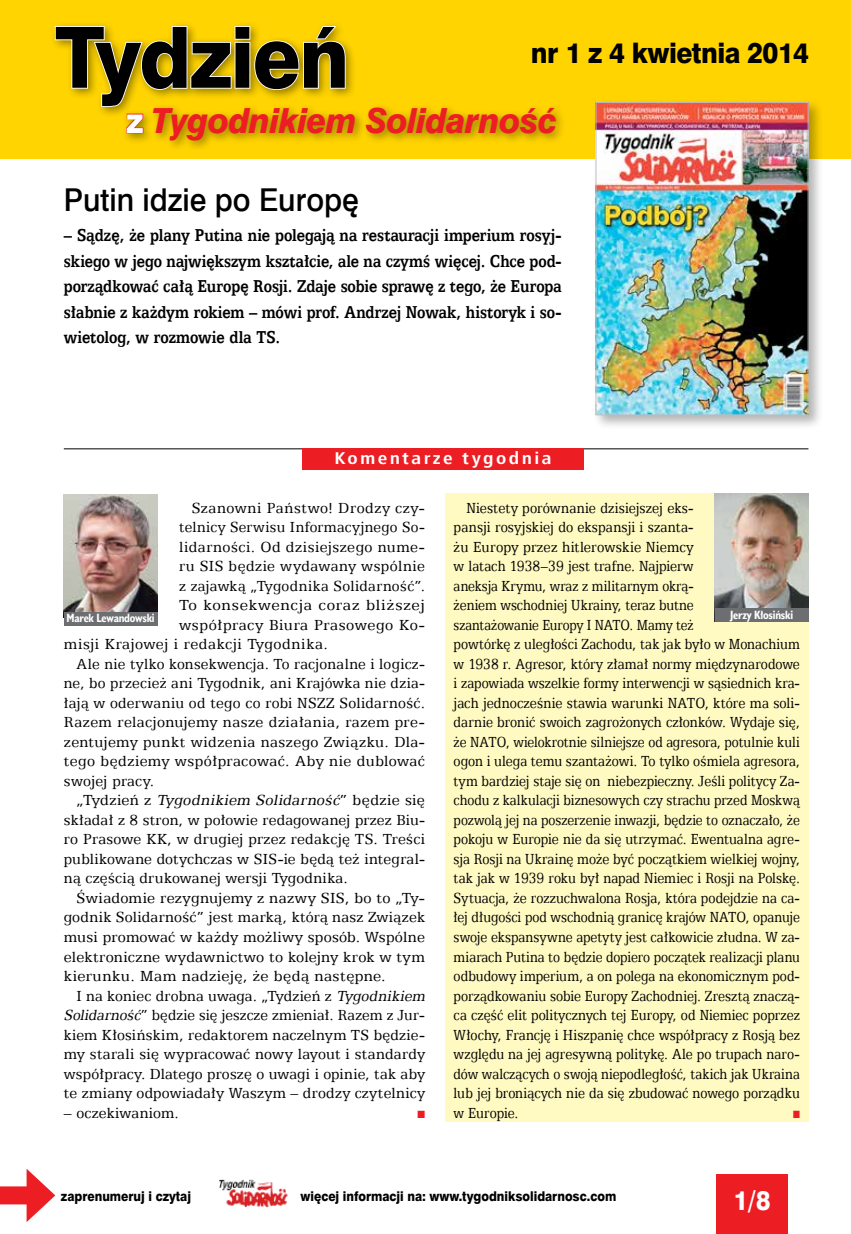
<style>
.page{position:relative;width:851px;height:1234px;background:#fff}
.page>*{position:absolute;margin:0;border:0;box-sizing:border-box;transform-origin:0 0}
.t1{font:84.45px "Swis 721 Hv EU";letter-spacing:-.02em;color:#000;scale:.95 1}
.t2{font:italic 34.65px "Swis 721 Hv EU";letter-spacing:-.02em;color:#ed1d24;scale:.95 1}
.t3{font:31.5px "Swis 721 Md EU";color:#000;scale:.95 1}
.t4{font:28.2px "Swis 721 Hv EU";letter-spacing:-.02em;color:#000;scale:.95 1}
.t5{font:27px "Swis 721 Hv EU";color:#fff;scale:.9 1}
.t6{font:700 19.5px/25.5px "Egyptian 505 EU";color:#000;text-align:justify;scale:.85 1}
.t7{font:700 17.1px "Humnst 777 Cn EU";letter-spacing:.12em;color:#fff;scale:1.16 1}
.t8{font:16.5px/19.5px "Egyptian 505 EU";letter-spacing:.01em;color:#000;scale:.86 1}
.t9{font:16.5px "Egyptian 505 EU";letter-spacing:.01em;color:#000;scale:.95 1}
.t10{font:16.5px "Egyptian 505 EU";letter-spacing:.01em;color:#000;scale:.96 1}
.t11{font:16.5px "Egyptian 505 EU";letter-spacing:.01em;color:#000;scale:.94 1}
.t12{font:16.5px "Egyptian 505 EU";letter-spacing:.01em;color:#000}
.t13{font:16.5px "Egyptian 505 EU";letter-spacing:.03em;color:#000}
.t14{font:16.5px "Egyptian 505 EU";letter-spacing:.03em;color:#000;scale:.96 1}
.t15{font:16.5px "Egyptian 505 EU";letter-spacing:.01em;color:#000;scale:.92 1}
.t16{font:italic 16.5px "Egyptian 505 EU";color:#000}
.t17{font:16.5px "Egyptian 505 EU";letter-spacing:.01em;color:#000;scale:.93 1}
.t18{font:16.5px "Egyptian 505 EU";letter-spacing:.035em;color:#000}
.t19{font:16.5px "Egyptian 505 EU";letter-spacing:.035em;color:#000;scale:.96 1}
.t20{font:13.5px "Swis 721 Hv EU";color:#000;scale:.9 1}
.t21{font:700 12px "Humanst 521 Cn EU";letter-spacing:-.02em;color:#fff}
.t22{font:10.5px "Zapf Dingbats ITC";color:#ed1d24;scale:.85 1}
.t23{font:10.5px "Zapf Dingbats ITC";color:#ed1d24;scale:.95 1}
.s1{font-style:normal;color:#fff}
.s2{font-style:normal}
.s3{font-style:italic}
</style>
<div class="page">
<div style="left:716px;top:1174px;width:72px;height:59px;background:#ed1d24"></div>
<img style="left:219px;top:1179px;width:69px;height:27px">
<div style="left:0;top:1186px;width:38px;height:18px;background:#ed1d24"></div>
<svg style="left:27px;top:1169px;width:28px;height:52px"></svg>
<div style="left:0;top:0;width:850px;height:159px;background:#ffd400"></div>
<div style="left:50px;top:21px;width:516px;height:130px;background:#000;opacity:.4"></div>
<svg style="left:54px;top:24px;width:292px;height:110px"></svg>
<div style="left:445px;top:493px;width:363px;height:628px;background:#fffac2"></div>
<hr style="left:64px;top:448px;width:744px;height:1px;background:#000">
<div style="left:302px;top:448px;width:282px;height:22px;background:#ed1d24"></div>
<img style="left:64px;top:494px;width:94px;height:123px">
<div style="left:64px;top:612px;width:93px;height:13px;background:#6d6e71"></div>
<img style="left:714px;top:493px;width:94px;height:115px">
<div style="left:714px;top:608px;width:94px;height:14px;background:#6d6e71"></div>
<div style="left:592px;top:99px;width:231px;height:331px;background:#000;opacity:.3"></div>
<img style="left:597px;top:104px;width:209px;height:309px">
<div style="left:595px;top:102px;width:213px;height:313px;border:1px solid #bcbec0"></div>
<h1 class="t1" style="left:55px;top:6px;width:311px">Tydzień</h1>
<h2 class="t2" style="left:126px;top:99px;width:456px"><span class="s1">z</span> Tygodnikiem Solidarność</h2>
<h3 class="t4" style="left:531px;top:36px;width:294px">nr 1 z 4 kwietnia 2014</h3>
<h3 class="t3" style="left:64px;top:181px;width:312px">Putin idzie po Europę</h3>
<p class="t6" style="left:64px;top:222px;width:587px">– Sądzę, że plany Putina nie polegają na restauracji imperium rosyj&shy;skiego w jego największym kształcie, ale na czymś więcej. Chce pod&shy;porządkować całą Europę Rosji. Zdaje sobie sprawę z tego, że Europa słabnie z każdym rokiem – mówi prof. Andrzej Nowak, historyk i so&shy;wietolog, w rozmowie dla TS.</p>
<p class="t7" style="left:334px;top:447px;width:188px">Komentarze tygodnia</p>
<p class="t19" style="left:192px;top:498px;width:244px">Szanowni Państwo! Drodzy czy-</p>
<p class="t17" style="left:179px;top:517px;width:266px">telnicy Serwisu Informacyjnego So-</p>
<p class="t14" style="left:179px;top:537px;width:258px">lidarności. Od dzisiejszego nume-</p>
<p class="t14" style="left:179px;top:556px;width:258px">ru SIS będzie wydawany wspólnie</p>
<p class="t11" style="left:179px;top:576px;width:263px">z zajawką „Tygodnika Solidarność”.</p>
<p class="t18" style="left:179px;top:595px;width:247px">To konsekwencja coraz bliższej</p>
<p class="t13" style="left:179px;top:615px;width:247px">współpracy Biura Prasowego Ko-</p>
<p class="t13" style="left:64px;top:634px;width:266px">misji Krajowej i redakcji Tygodnika.</p>
<p class="t11" style="left:77px;top:654px;width:372px">Ale nie tylko konsekwencja. To racjonalne i logicz-</p>
<p class="t11" style="left:64px;top:673px;width:385px">ne, bo przecież ani Tygodnik, ani Krajówka nie dzia-</p>
<p class="t9" style="left:64px;top:693px;width:381px">łają w oderwaniu od tego co robi NSZZ Solidarność.</p>
<p class="t10" style="left:64px;top:712px;width:377px">Razem relacjonujemy nasze działania, razem pre-</p>
<p class="t10" style="left:64px;top:732px;width:377px">zentujemy punkt widzenia naszego Związku. Dla-</p>
<p class="t12" style="left:64px;top:751px;width:362px">tego będziemy współpracować. Aby nie dublować</p>
<p class="t9" style="left:64px;top:771px;width:97px">swojej pracy.</p>
<p class="t16" style="left:77px;top:790px;width:350px"><span class="s2">„Ty d z i e ń z</span> Tygodnikiem Solidarność<span class="s2">” b ę d z i e s i ę</span></p>
<p class="t9" style="left:64px;top:810px;width:381px">składał z 8 stron, w połowie redagowanej przez Biu-</p>
<p class="t10" style="left:64px;top:829px;width:377px">ro Prasowe KK, w drugiej przez redakcję TS. Treści</p>
<p class="t9" style="left:64px;top:849px;width:381px">publikowane dotychczas w SIS-ie będą też integral-</p>
<p class="t9" style="left:64px;top:868px;width:300px">ną częścią drukowanej wersji Tygodnika.</p>
<p class="t12" style="left:77px;top:888px;width:350px">Świadomie rezygnujemy z nazwy SIS, bo to „Ty-</p>
<p class="t10" style="left:64px;top:907px;width:377px">godnik Solidarność” jest marką, którą nasz Związek</p>
<p class="t12" style="left:64px;top:927px;width:362px">musi promować w każdy możliwy sposób. Wspólne</p>
<p class="t12" style="left:64px;top:946px;width:362px">elektroniczne wydawnictwo to kolejny krok w tym</p>
<p class="t13" style="left:64px;top:966px;width:323px">kierunku. Mam nadzieję, że będą następne.</p>
<p class="t11" style="left:77px;top:985px;width:375px">I na koniec drobna uwaga. „Tydzień z <span class="s3">Tygodnikiem</span></p>
<p class="t15" style="left:64px;top:1005px;width:394px"><span class="s3">Solidarność</span>” będzie się jeszcze zmieniał. Razem z Jur-</p>
<p class="t9" style="left:64px;top:1024px;width:381px">kiem Kłosińskim, redaktorem naczelnym TS będzie-</p>
<p class="t10" style="left:64px;top:1044px;width:377px">my starali się wypracować nowy layout i standardy</p>
<p class="t9" style="left:64px;top:1063px;width:381px">współpracy. Dlatego proszę o uwagi i opinie, tak aby</p>
<p class="t9" style="left:64px;top:1083px;width:381px">te zmiany odpowiadały Waszym – drodzy czytelnicy</p>
<p class="t9" style="left:64px;top:1102px;width:122px">– oczekiwaniom.</p>
<p class="t23" style="left:417px;top:1108px;width:9px">■</p>
<p class="t8" style="left:453px;top:497px;width:404px;text-indent:13px">Niestety porównanie dzisiejszej eks-<br>pansji rosyjskiej do ekspansji i szanta-<br>żu Europy przez hitlerowskie Niemcy<br>w latach 1938–39 jest trafne. Najpierw<br>aneksja Krymu, wraz z militarnym okrą-<br>żeniem wschodniej Ukrainy, teraz butne<br>szantażowanie Europy I NATO. Mamy też<br>powtórkę z uległości Zachodu, tak jak było w Monachium w 1938 r. Agresor, który złamał normy międzynarodowe i zapowiada wszelkie formy interwencji w sąsiednich kra&shy;jach jednocześnie stawia warunki NATO, które ma soli&shy;darnie bronić swoich zagrożonych członków. Wydaje się, że NATO, wielokrotnie silniejsze od agresora, potulnie kuli ogon i ulega temu szantażowi. To tylko ośmiela agresora, tym bardziej staje się on niebezpieczny. Jeśli politycy Za&shy;chodu z kalkulacji biznesowych czy strachu przed Moskwą pozwolą jej na poszerzenie inwazji, będzie to oznaczało, że pokoju w Europie nie da się utrzymać. Ewentualna agre&shy;sja Rosji na Ukrainę może być początkiem wielkiej wojny, tak jak w 1939 roku był napad Niemiec i Rosji na Polskę.<br>Sytuacja, że rozzuchwalona Rosja, która podejdzie na ca&shy;łej długości pod wschodnią granicę krajów NATO, opanuje swoje ekspansywne apetyty jest całkowicie złudna. W za&shy;miarach Putina to będzie dopiero początek realizacji planu odbudowy imperium, a on polega na ekonomicznym pod&shy;porządkowaniu sobie Europy Zachodniej. Zresztą znaczą&shy;ca część elit politycznych tej Europy, od Niemiec poprzez Włochy, Francję i Hiszpanię chce współpracy z Rosją bez względu na jej agresywną politykę. Ale po trupach naro&shy;dów walczących o swoją niepodległość, takich jak Ukraina lub jej broniących nie da się zbudować nowego porządku w Europie.</p>
<p class="t21" style="left:67px;top:610px;width:89px">Marek Lewandowski</p>
<p class="t21" style="left:730px;top:607px;width:65px">Jerzy Kłosiński</p>
<p class="t22" style="left:793px;top:1108px;width:9px">■</p>
<p class="t20" style="left:61px;top:1187px;width:146px">zaprenumeruj i czytaj</p>
<p class="t20" style="left:300px;top:1187px;width:352px">więcej informacji na: www.tygodniksolidarnosc.com</p>
<h3 class="t5" style="left:733px;top:1183px;width:42px">1/8</h3>
</div>
